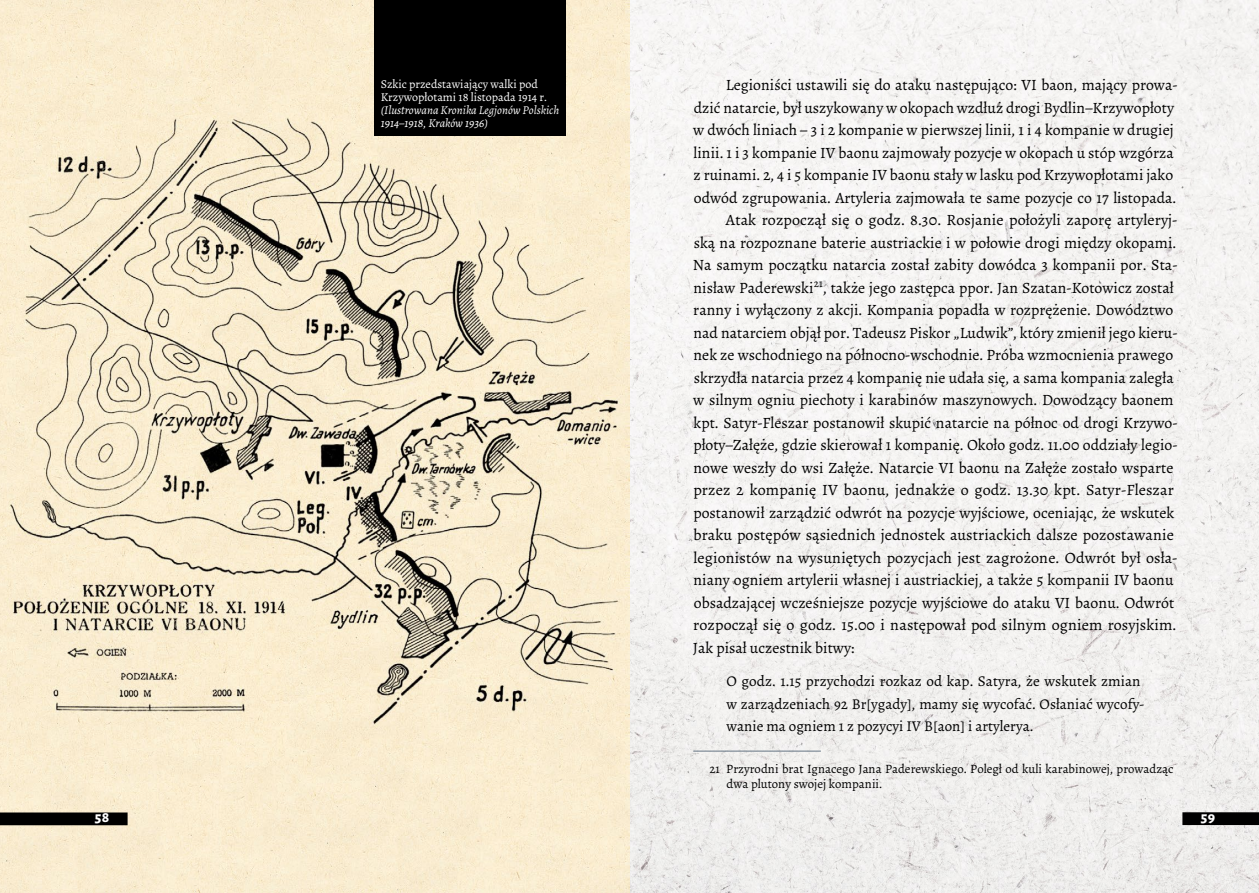
<style>
.page{position:relative;width:1259px;height:893px;background:#fff}
.page>*{position:absolute;margin:0;border:0;box-sizing:border-box;transform-origin:0 0}
.Akapit{font:15.75px/22.5px "Alegreya";color:#000}
.Przytoczenie_10_pkt_otwierające{font:15px/22.5px "Alegreya";color:#000}
.t1{font:800 15px "Alegreya Sans";color:#fff}
.Przypis_dolny{font:12.75px/15px "Alegreya";color:#000}
.Podpisy{font:12px/12.8px "Alegreya";color:#fff}
.s1{font-style:italic}
</style>
<div class="page">
<img style="left:0;top:0;width:1259px;height:893px">
<div style="left:374px;top:0;width:192px;height:135px;background:#000"></div>
<hr style="left:693px;top:751px;width:128px;height:1px;background:#657483">
<div style="left:1182px;top:812px;width:77px;height:13px;background:#000"></div>
<div style="left:0;top:812px;width:128px;height:13px;background:#000"></div>
<p class="Podpisy" style="left:381px;top:78px;width:180px">Szkic przedstawiający walki pod Krzywopłotami 18 listopada 1914 r. <span class="s1">(Ilustrowana Kronika Legjonów Polskich 1914–1918, Kraków 1936)</span></p>
<p class="Akapit" style="left:693px;top:74px;width:486px;text-indent:33px">Legioniści ustawili się do ataku następująco: VI baon, mający prowa&shy;dzić natarcie, był uszykowany w okopach wzdłuż drogi Bydlin–Krzywopłoty w dwóch liniach – 3 i 2 kompanie w pierwszej linii, 1 i 4 kompanie w drugiej linii. 1 i 3 kompanie IV baonu zajmowały pozycje w okopach u stóp wzgórza z ruinami. 2, 4 i 5 kompanie IV baonu stały w lasku pod Krzywopłotami jako odwód zgrupowania. Artyleria zajmowała te same pozycje co 17 listopada.</p>
<p class="Akapit" style="left:693px;top:209px;width:486px;text-indent:33px">Atak rozpoczął się o godz. 8.30. Rosjanie położyli zaporę artyleryj&shy;ską na rozpoznane baterie austriackie i w połowie drogi między okopami.<br>Na samym początku natarcia został zabity dowódca 3 kompanii por. Sta&shy;nisław Paderewski<sup>21</sup>, także jego zastępca ppor. Jan Szatan-Kotowicz został ranny i wyłączony z akcji. Kompania popadła w rozprężenie. Dowództwo nad natarciem objął por. Tadeusz Piskor „Ludwik”, który zmienił jego kieru&shy;nek ze wschodniego na północno-wschodnie. Próba wzmocnienia prawego skrzydła natarcia przez 4 kompanię nie udała się, a sama kompania zaległa w silnym ogniu piechoty i karabinów maszynowych. Dowodzący baonem kpt. Satyr-Fleszar postanowił skupić natarcie na północ od drogi Krzywo&shy;płoty–Załęże, gdzie skierował 1 kompanię. Około godz. 11.00 oddziały legio&shy;nowe weszły do wsi Załęże. Natarcie VI baonu na Załęże zostało wsparte przez 2 kompanię IV baonu, jednakże o godz. 13.30 kpt. Satyr-Fleszar postanowił zarządzić odwrót na pozycje wyjściowe, oceniając, że wskutek braku postępów sąsiednich jednostek austriackich dalsze pozostawanie legionistów na wysuniętych pozycjach jest zagrożone. Odwrót był osła&shy;niany ogniem artylerii własnej i austriackiej, a także 5 kompanii IV baonu obsadzającej wcześniejsze pozycje wyjściowe do ataku VI baonu. Odwrót rozpoczął się o godz. 15.00 i następował pod silnym ogniem rosyjskim.<br>Jak pisał uczestnik bitwy:</p>
<p class="Przytoczenie_10_pkt_otwierające" style="left:726px;top:670px;width:419px">O godz. 1.15 przychodzi rozkaz od kap. Satyra, że wskutek zmian w zarządzeniach 92 Br[ygady], mamy się wycofać. Osłaniać wycofy&shy;wanie ma ogniem 1 z pozycyi IV B[aon] i artylerya.</p>
<p class="Przypis_dolny" style="left:726px;top:761px;width:448px;text-indent:-17px">21 Przyrodni brat Ignacego Jana Paderewskiego. Poległ od kuli karabinowej, prowadząc dwa plutony swojej kompanii.</p>
<p class="t1" style="left:95px;top:806px;width:16px">58</p>
<p class="t1" style="left:1200px;top:806px;width:16px">59</p>
</div>
